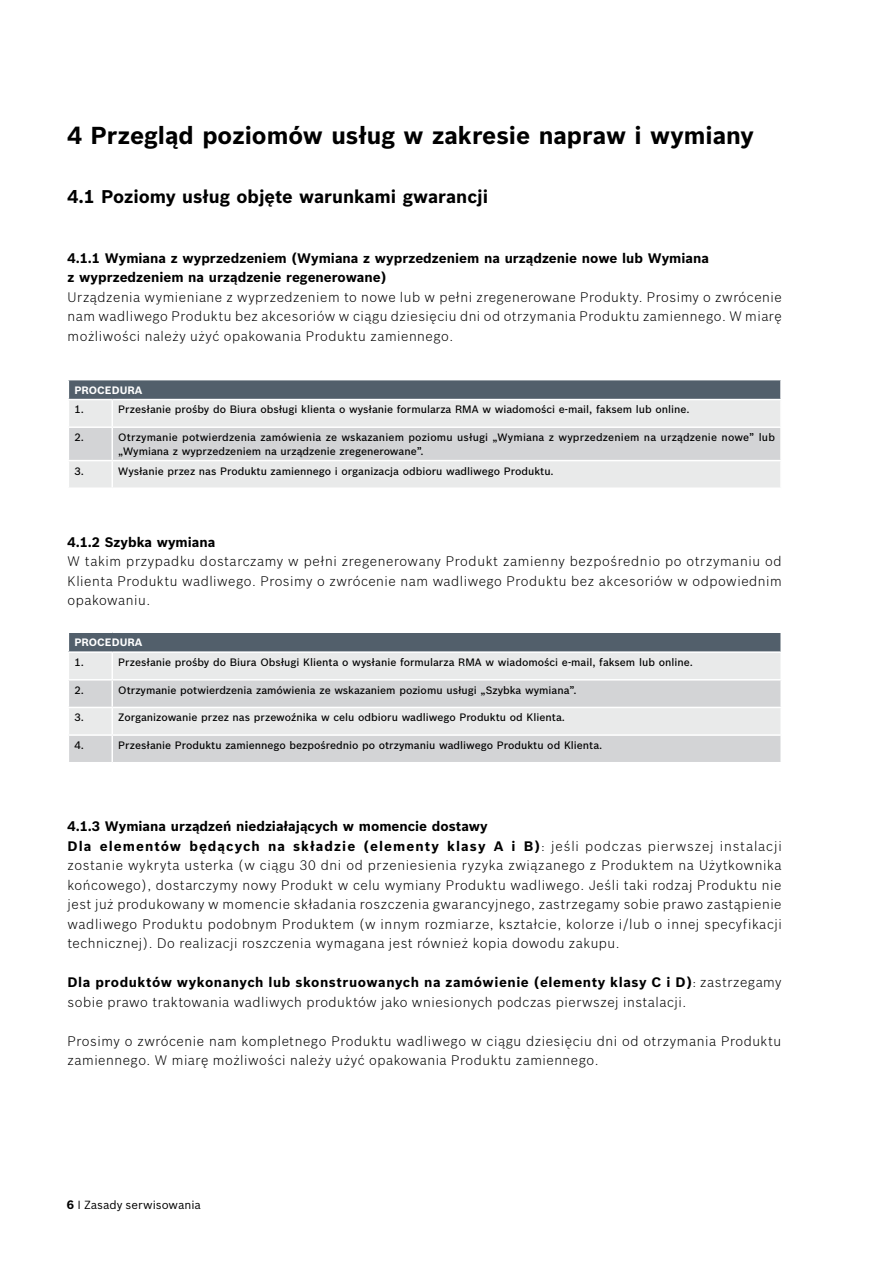
<style>
.page{position:relative;width:893px;height:1263px;background:#fff}
.page>*{position:absolute;margin:0;border:0;box-sizing:border-box;transform-origin:0 0}
.t1{font:700 24px "Bosch Sans";color:#000}
.t2{font:700 18px "Bosch Sans";color:#000}
.t3{font:300 13.5px/19.5px "Bosch Sans";letter-spacing:.04em;color:#000}
.t4{font:700 13.5px/19.5px "Bosch Sans";color:#000}
.t5{font:11.55px "Bosch Sans";color:#000}
.t6{font:500 10.5px/13.5px "Bosch Sans";color:#000}
.t7{font:700 10.5px "Bosch Sans";color:#fff}
.s1{font-weight:700}
.s2{font-weight:700;font-size:12px}
</style>
<div class="page">
<svg style="left:68px;top:380px;width:713px;height:107px;background:#c9cccf"></svg>
<hr style="left:780px;top:461px;width:2px;height:26px;background:#fff">
<svg style="left:68px;top:633px;width:713px;height:129px;background:#cbced0"></svg>
<hr style="left:780px;top:736px;width:2px;height:26px;background:#fff">
<h1 class="t1" style="left:68px;top:118px;width:688px">4 Przegląd poziomów usług w zakresie napraw i wymiany</h1>
<h2 class="t2" style="left:68px;top:183px;width:422px">4.1 Poziomy usług objęte warunkami gwarancji</h2>
<p class="t4" style="left:68px;top:247px;width:643px">4.1.1 Wymiana z wyprzedzeniem (Wymiana z wyprzedzeniem na urządzenie nowe lub Wymiana z wyprzedzeniem na urządzenie regenerowane)</p>
<p class="t3" style="left:68px;top:286px;width:716px;text-align:justify">Urządzenia wymieniane z wyprzedzeniem to nowe lub w pełni zregenerowane Produkty. Prosimy o zwrócenie nam wadliwego Produktu bez akcesoriów w ciągu dziesięciu dni od otrzymania Produktu zamiennego. W miarę możliwości należy użyć opakowania Produktu zamiennego.</p>
<p class="t7" style="left:74px;top:382px;width:70px">PROCEDURA</p>
<p class="t6" style="left:74px;top:402px;width:11px">1.</p>
<p class="t6" style="left:118px;top:402px;width:573px">Przesłanie prośby do Biura obsługi klienta o wysłanie formularza RMA w wiadomości e-mail, faksem lub online.</p>
<p class="t6" style="left:74px;top:430px;width:11px">2.</p>
<p class="t6" style="left:118px;top:430px;width:658px">Otrzymanie potwierdzenia zamówienia ze wskazaniem poziomu usługi „Wymiana z wyprzedzeniem na urządzenie nowe” lub „Wymiana z wyprzedzeniem na urządzenie zregenerowane”.</p>
<p class="t6" style="left:74px;top:463px;width:11px">3.</p>
<p class="t6" style="left:118px;top:463px;width:437px">Wysłanie przez nas Produktu zamiennego i organizacja odbioru wadliwego Produktu.</p>
<p class="t4" style="left:68px;top:531px;width:149px">4.1.2 Szybka wymiana</p>
<p class="t3" style="left:68px;top:551px;width:716px;text-align:justify">W takim przypadku dostarczamy w pełni zregenerowany Produkt zamienny bezpośrednio po otrzymaniu od Klienta Produktu wadliwego. Prosimy o zwrócenie nam wadliwego Produktu bez akcesoriów w odpowiednim opakowaniu.</p>
<p class="t7" style="left:74px;top:634px;width:70px">PROCEDURA</p>
<p class="t6" style="left:74px;top:655px;width:11px">1.</p>
<p class="t6" style="left:118px;top:655px;width:576px">Przesłanie prośby do Biura Obsługi Klienta o wysłanie formularza RMA w wiadomości e-mail, faksem lub online.</p>
<p class="t6" style="left:74px;top:682px;width:11px">2.</p>
<p class="t6" style="left:118px;top:682px;width:460px">Otrzymanie potwierdzenia zamówienia ze wskazaniem poziomu usługi „Szybka wymiana”.</p>
<p class="t6" style="left:74px;top:710px;width:11px">3.</p>
<p class="t6" style="left:118px;top:710px;width:448px">Zorganizowanie przez nas przewoźnika w celu odbioru wadliwego Produktu od Klienta.</p>
<p class="t6" style="left:74px;top:738px;width:11px">4.</p>
<p class="t6" style="left:118px;top:738px;width:486px">Przesłanie Produktu zamiennego bezpośrednio po otrzymaniu wadliwego Produktu od Klienta.</p>
<p class="t3" style="left:68px;top:816px;width:716px"><span class="s1">4.1.3 Wymiana urządzeń niedziałających w momencie dostawy<br>Dla elementów będących na składzie (elementy klasy A i B)</span>: jeśli podczas pierwszej instalacji zostanie wykryta usterka (w ciągu 30 dni od przeniesienia ryzyka związanego z Produktem na Użytkownika końcowego), dostarczymy nowy Produkt w celu wymiany Produktu wadliwego. Jeśli taki rodzaj Produktu nie jest już produkowany w momencie składania roszczenia gwarancyjnego, zastrzegamy sobie prawo zastąpienie wadliwego Produktu podobnym Produktem (w innym rozmiarze, kształcie, kolorze i/lub o innej specyfikacji technicznej). Do realizacji roszczenia wymagana jest również kopia dowodu zakupu.</p>
<p class="t3" style="left:68px;top:972px;width:715px"><span class="s1">Dla produktów wykonanych lub skonstruowanych na zamówienie (elementy klasy C i D)</span>: zastrzegamy sobie prawo traktowania wadliwych produktów jako wniesionych podczas pierwszej instalacji.</p>
<p class="t3" style="left:68px;top:1030px;width:715px">Prosimy o zwrócenie nam kompletnego Produktu wadliwego w ciągu dziesięciu dni od otrzymania Produktu zamiennego. W miarę możliwości należy użyć opakowania Produktu zamiennego.</p>
<p class="t5" style="left:67px;top:1196px;width:135px"><span class="s2">6</span> I Zasady serwisowania</p>
</div>
